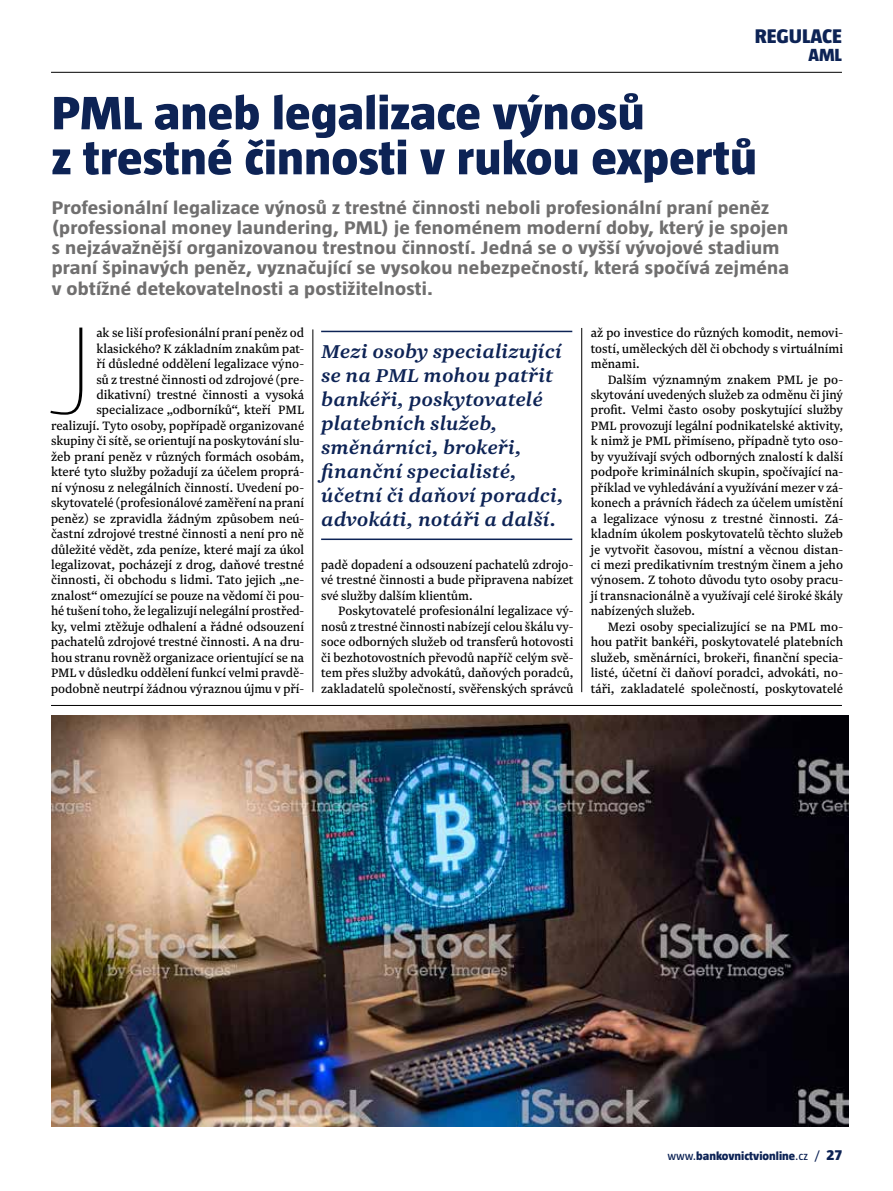
<style>
.page{position:relative;width:893px;height:1191px;background:#fff}
.page>*{position:absolute;margin:0;border:0;box-sizing:border-box;transform-origin:0 0}
.t1{font:128.85px "Taz H21";color:#000;scale:1.11 1}
.t2{font:800 48px/45px "Taz";letter-spacing:.005em;color:#0d2355;scale:1.1 1}
.t3{font:italic 500 21.75px/24px "Newzald";letter-spacing:.005em;color:#0d2355;scale:1.1 1}
.t4{font:800 20.25px "Taz";color:#0d2355;scale:1.09 1}
.t5{font:700 18.75px/20.2px "Taz";letter-spacing:.01em;color:#706f6f;scale:1.17 1}
.t6{font:800 18px "Taz";color:#0d2355;scale:1.09 1}
.t7{font:14.25px/15.5px "Newzald";color:#000;text-align:justify}
.t8{font:800 12px "Taz";color:#0d2355;scale:1.09 1}
.s1{font-weight:400}
.s2{font-size:15px}
</style>
<div class="page">
<hr style="left:313px;top:329px;width:1px;height:363px;background:#000">
<hr style="left:581px;top:328px;width:1px;height:364px;background:#000">
<hr style="left:321px;top:331px;width:251px;height:1px;background:#0d2355">
<hr style="left:321px;top:538px;width:251px;height:2px;background:#0d2355">
<hr style="left:51px;top:705px;width:791px;height:1px;background:#000">
<hr style="left:51px;top:72px;width:791px;height:1px;background:#000">
<img style="left:51px;top:716px;width:798px;height:411px">
<h3 class="t4" style="left:755px;top:24px;width:81px">REGULACE</h3>
<p class="t6" style="left:808px;top:44px;width:32px">AML</p>
<h2 class="t2" style="left:52px;top:90px;width:643px">PML aneb legalizace výnosů<br>z trestné činnosti v rukou expertů</h2>
<p class="t5" style="left:52px;top:197px;width:632px">Profesionální legalizace výnosů z trestné činnosti neboli profesionální praní peněz (professional money laundering, PML) je fenoménem moderní doby, který je spojen s nejzávažnější organizovanou trestnou činností. Jedná se o vyšší vývojové stadium praní špinavých peněz, vyznačující se vysokou nebezpečností, která spočívá zejména v obtížné detekovatelnosti a postižitelnosti.</p>
<h1 class="t1" style="left:51px;top:298px;width:42px">J</h1>
<p class="t7" style="left:51px;top:325px;width:255px;text-align:right">ak se liší profesionální praní peněz od klasického? K základním znakům pat-<br>ří důsledné oddělení legalizace výno-<br>sů z trestné činnosti od zdrojové (pre&shy;dikativní) trestné činnosti a vysoká specializace „odborníků“, kteří PML realizují. Tyto osoby, popřípadě organizované skupiny či sítě, se orientují na poskytování slu&shy;žeb praní peněz v různých formách osobám, které tyto služby požadují za účelem proprá&shy;ní výnosu z nelegálních činností. Uvedení po&shy;skytovatelé (profesionálové zaměření na praní peněz) se zpravidla žádným způsobem neú&shy;častní zdrojové trestné činnosti a není pro ně důležité vědět, zda peníze, které mají za úkol legalizovat, pocházejí z drog, daňové trestné činnosti, či obchodu s lidmi. Tato jejich „ne&shy;znalost“ omezující se pouze na vědomí či pou&shy;hé tušení toho, že legalizují nelegální prostřed&shy;ky, velmi ztěžuje odhalení a řádné odsouzení pachatelů zdrojové trestné činnosti. A na dru&shy;hou stranu rovněž organizace orientující se na PML v důsledku oddělení funkcí velmi pravdě&shy;podobně neutrpí žádnou výraznou újmu v pří-</p>
<p class="t7" style="left:591px;top:325px;width:254px">až po investice do různých komodit, nemovi&shy;tostí, uměleckých děl či obchody s virtuálními měnami.</p>
<h3 class="t3" style="left:321px;top:338px;width:222px">Mezi osoby specializující se na PML mohou patřit bankéři, poskytovatelé platebních služeb, směnárníci, brokeři, finanční specialisté, účetní či daňoví poradci, advokáti, notáři a další.</h3>
<p class="t7" style="left:591px;top:371px;width:254px;text-indent:17px">Dalším významným znakem PML je po&shy;skytování uvedených služeb za odměnu či jiný profit. Velmi často osoby poskytující služby PML provozují legální podnikatelské aktivity, k nimž je PML přimíseno, případně tyto oso&shy;by využívají svých odborných znalostí k další podpoře kriminálních skupin, spočívající na&shy;příklad ve vyhledávání a využívání mezer v zá&shy;konech a právních řádech za účelem umístění a legalizace výnosu z trestné činnosti. Zá&shy;kladním úkolem poskytovatelů těchto služeb je vytvořit časovou, místní a věcnou distan&shy;ci mezi predikativním trestným činem a jeho výnosem. Z tohoto důvodu tyto osoby pracu&shy;jí transnacionálně a využívají celé široké škály nabízených služeb.</p>
<p class="t7" style="left:591px;top:618px;width:254px;text-indent:17px">Mezi osoby specializující se na PML mo&shy;hou patřit bankéři, poskytovatelé platebních služeb, směnárníci, brokeři, finanční specia&shy;listé, účetní či daňoví poradci, advokáti, no&shy;táři, zakladatelé společností, poskytovatelé</p>
<p class="t7" style="left:321px;top:557px;width:254px">padě dopadení a odsouzení pachatelů zdrojo&shy;vé trestné činnosti a bude připravena nabízet své služby dalším klientům.</p>
<p class="t7" style="left:321px;top:603px;width:254px;text-indent:17px">Poskytovatelé profesionální legalizace vý&shy;nosů z trestné činnosti nabízejí celou škálu vy&shy;soce odborných služeb od transferů hotovosti či bezhotovostních převodů napříč celým svě&shy;tem přes služby advokátů, daňových poradců, zakladatelů společností, svěřenských správců</p>
<p class="t8" style="left:667px;top:1149px;width:162px"><span class="s1">www.</span>bankovnictvionline<span class="s1">.cz /</span> <span class="s2">27</span></p>
</div>
